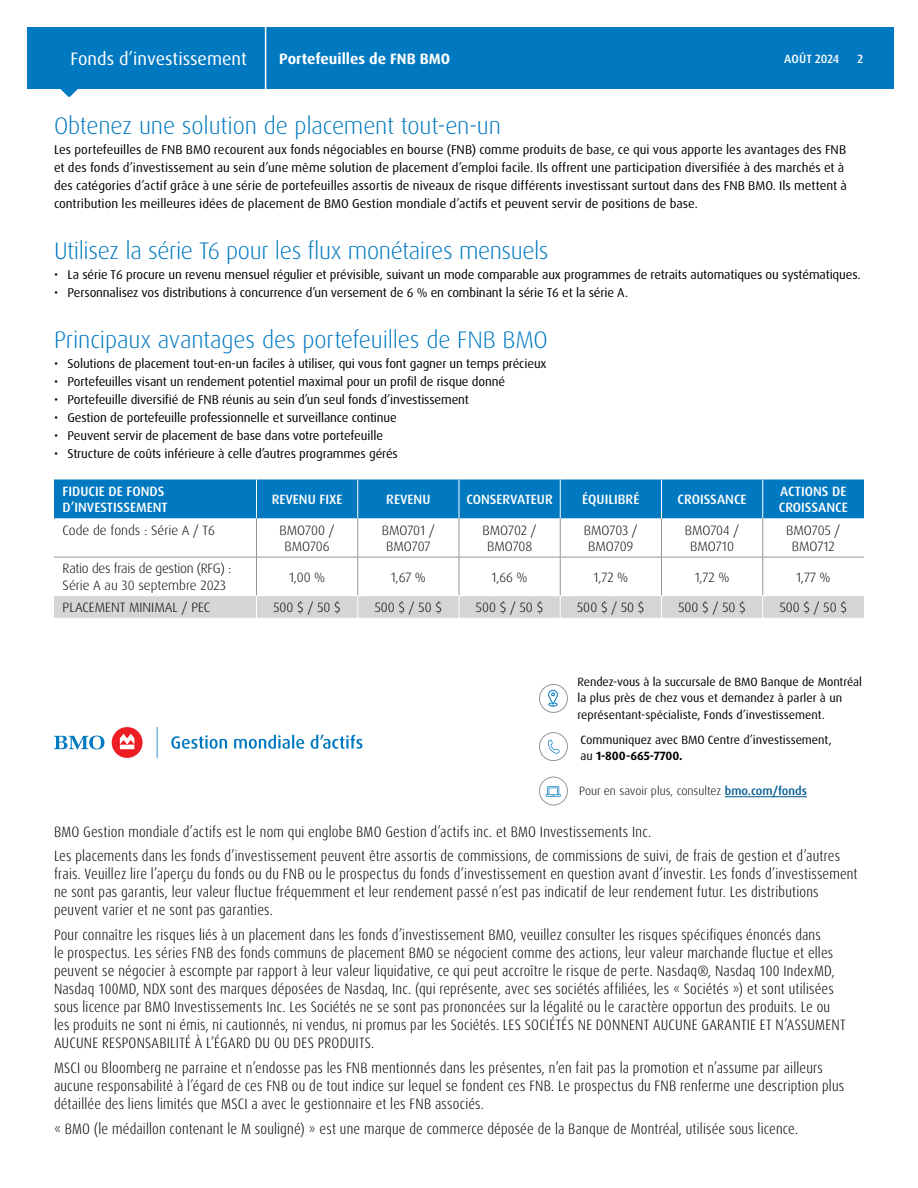
<style>
.page{position:relative;width:918px;height:1188px;background:#fff}
.page>*{position:absolute;margin:0;border:0;box-sizing:border-box;transform-origin:0 0}
.t1{font:300 24px "Dax Pro";letter-spacing:-.01em;color:#0079c1}
.t2{font:18px "Dax Pro";color:#fff}
.t3{font:300 condensed 15px/18px "Dax Pro";letter-spacing:.015em;color:#000}
.t4{font:700 15px "Dax Pro";color:#fff}
.t5{font:300 13.5px/16.2px "Dax Pro";color:#000;text-align:center}
.Table_Head{font:500 13.5px/16.2px "Dax Pro";color:#fff}
.t6{font:300 13.5px/16.2px "Dax Pro";letter-spacing:-.02em;color:#000}
.t7{font:12.75px/18px "Dax Pro";letter-spacing:-.01em;color:#000}
.t8{font:12px/16.5px "Dax Pro";color:#000}
.t9{font:300 12px "Dax Pro";color:#000}
.t10{font:500 12px "Dax Pro";letter-spacing:-.005em;color:#fff}
.s1{font-weight:700}
.s2{font-weight:500;color:#005a93}
</style>
<div class="page">
<div style="left:27px;top:27px;width:866px;height:62px;background:#0079c1"></div>
<svg style="left:60px;top:89px;width:18px;height:8px"></svg>
<hr style="left:265px;top:18px;width:1px;height:74px;background:#fff">
<div style="left:112px;top:727px;width:31px;height:31px;background:#ed1d24;border-radius:50%"></div>
<svg style="left:120px;top:734px;width:14px;height:15px"></svg>
<svg style="left:157px;top:727px;width:1px;height:31px"></svg>
<svg style="left:54px;top:736px;width:50px;height:13px"></svg>
<svg style="left:171px;top:735px;width:56px;height:14px"></svg>
<svg style="left:311px;top:735px;width:51px;height:14px"></svg>
<svg style="left:234px;top:735px;width:70px;height:14px"></svg>
<div style="left:54px;top:479px;width:810px;height:39px;background:#0079c1"></div>
<hr style="left:256px;top:479px;width:1px;height:39px;background:#fff">
<hr style="left:357px;top:479px;width:1px;height:39px;background:#fff">
<hr style="left:459px;top:479px;width:1px;height:39px;background:#fff">
<hr style="left:560px;top:479px;width:1px;height:39px;background:#fff">
<hr style="left:661px;top:479px;width:1px;height:39px;background:#fff">
<hr style="left:762px;top:479px;width:1px;height:39px;background:#fff">
<svg style="left:54px;top:595px;width:810px;height:23px"></svg>
<hr style="left:256px;top:557px;width:1px;height:38px;background:#939598">
<hr style="left:357px;top:557px;width:1px;height:38px;background:#939598">
<hr style="left:459px;top:557px;width:1px;height:38px;background:#939598">
<hr style="left:560px;top:557px;width:1px;height:38px;background:#939598">
<hr style="left:661px;top:557px;width:1px;height:38px;background:#939598">
<hr style="left:762px;top:557px;width:1px;height:38px;background:#939598">
<hr style="left:256px;top:518px;width:1px;height:39px;background:#939598">
<hr style="left:357px;top:518px;width:1px;height:39px;background:#939598">
<hr style="left:459px;top:518px;width:1px;height:39px;background:#939598">
<hr style="left:560px;top:518px;width:1px;height:39px;background:#939598">
<hr style="left:661px;top:518px;width:1px;height:39px;background:#939598">
<hr style="left:762px;top:518px;width:1px;height:39px;background:#939598">
<hr style="left:54px;top:557px;width:202px;height:1px;background:#939598">
<hr style="left:256px;top:557px;width:102px;height:1px;background:#939598">
<hr style="left:358px;top:557px;width:101px;height:1px;background:#939598">
<hr style="left:459px;top:557px;width:101px;height:1px;background:#939598">
<hr style="left:560px;top:557px;width:102px;height:1px;background:#939598">
<hr style="left:662px;top:557px;width:101px;height:1px;background:#939598">
<hr style="left:763px;top:557px;width:101px;height:1px;background:#939598">
<div style="left:539px;top:684px;width:29px;height:29px;border:1px solid #939598;border-radius:50%"></div>
<svg style="left:548px;top:690px;width:10px;height:17px"></svg>
<div style="left:539px;top:732px;width:29px;height:29px;border:1px solid #939598;border-radius:50%"></div>
<svg style="left:548px;top:740px;width:12px;height:14px"></svg>
<hr style="left:725px;top:796px;width:82px;height:1px;background:#005a93">
<div style="left:539px;top:777px;width:29px;height:28px;border:1px solid #939598;border-radius:50%"></div>
<svg style="left:546px;top:786px;width:15px;height:11px"></svg>
<p class="t2" style="left:70px;top:47px;width:178px">Fonds d’investissement</p>
<p class="t4" style="left:279px;top:49px;width:172px">Portefeuilles de FNB BMO</p>
<p class="t10" style="left:784px;top:51px;width:56px">AOÛT 2024</p>
<p class="t10" style="left:857px;top:51px;width:8px">2</p>
<h2 class="t1" style="left:54px;top:110px;width:449px">Obtenez une solution de placement tout-en-un</h2>
<p class="t7" style="left:54px;top:140px;width:794px">Les portefeuilles de FNB BMO recourent aux fonds négociables en bourse (FNB) comme produits de base, ce qui vous apporte les avantages des FNB et des fonds d’investissement au sein d’une même solution de placement d’emploi facile. Ils offrent une participation diversifiée à des marchés et à des catégories d’actif grâce à une série de portefeuilles assortis de niveaux de risque différents investissant surtout dans des FNB BMO. Ils mettent à contribution les meilleures idées de placement de BMO Gestion mondiale d’actifs et peuvent servir de positions de base.</p>
<h2 class="t1" style="left:54px;top:235px;width:496px">Utilisez la série T6 pour les flux monétaires mensuels</h2>
<p class="t7" style="left:54px;top:266px;width:808px">• La série T6 procure un revenu mensuel régulier et prévisible, suivant un mode comparable aux programmes de retraits automatiques ou systématiques.</p>
<p class="t7" style="left:54px;top:284px;width:576px">• Personnalisez vos distributions à concurrence d’un versement de 6 % en combinant la série T6 et la série A.</p>
<h2 class="t1" style="left:54px;top:324px;width:495px">Principaux avantages des portefeuilles de FNB BMO</h2>
<p class="t7" style="left:54px;top:355px;width:494px">• Solutions de placement tout-en-un faciles à utiliser, qui vous font gagner un temps précieux</p>
<p class="t7" style="left:54px;top:373px;width:453px">• Portefeuilles visant un rendement potentiel maximal pour un profil de risque donné</p>
<p class="t7" style="left:54px;top:391px;width:416px">• Portefeuille diversifié de FNB réunis au sein d’un seul fonds d’investissement</p>
<p class="t7" style="left:54px;top:409px;width:344px">• Gestion de portefeuille professionnelle et surveillance continue</p>
<p class="t7" style="left:54px;top:427px;width:331px">• Peuvent servir de placement de base dans votre portefeuille</p>
<p class="t7" style="left:54px;top:445px;width:345px">• Structure de coûts inférieure à celle d’autres programmes gérés</p>
<p class="Table_Head" style="left:63px;top:483px;width:107px">FIDUCIE DE FONDS<br>D’INVESTISSEMENT</p>
<p class="Table_Head" style="left:272px;top:491px;width:72px">REVENU FIXE</p>
<p class="Table_Head" style="left:386px;top:491px;width:46px">REVENU</p>
<p class="Table_Head" style="left:466px;top:491px;width:88px">CONSERVATEUR</p>
<p class="Table_Head" style="left:582px;top:491px;width:59px">ÉQUILIBRÉ</p>
<p class="Table_Head" style="left:678px;top:491px;width:71px">CROISSANCE</p>
<p class="Table_Head" style="left:779px;top:483px;width:71px">ACTIONS DE<br>CROISSANCE</p>
<p class="t5" style="left:63px;top:522px;width:154px">Code de fonds : Série A / T6</p>
<p class="t5" style="left:280px;top:522px;width:57px">BMO700 /<br>BMO706</p>
<p class="t5" style="left:382px;top:522px;width:55px">BMO701 /<br>BMO707</p>
<p class="t5" style="left:483px;top:522px;width:56px">BMO702 /<br>BMO708</p>
<p class="t5" style="left:584px;top:522px;width:55px">BMO703 /<br>BMO709</p>
<p class="t5" style="left:685px;top:522px;width:56px">BMO704 /<br>BMO710</p>
<p class="t5" style="left:786px;top:522px;width:56px">BMO705 /<br>BMO712</p>
<p class="t6" style="left:63px;top:561px;width:170px">Ratio des frais de gestion (RFG) :<br>Série A au 30 septembre 2023</p>
<p class="t5" style="left:289px;top:569px;width:38px">1,00 %</p>
<p class="t5" style="left:391px;top:569px;width:37px">1,67 %</p>
<p class="t5" style="left:492px;top:569px;width:37px">1,66 %</p>
<p class="t5" style="left:594px;top:569px;width:36px">1,72 %</p>
<p class="t5" style="left:695px;top:569px;width:36px">1,72 %</p>
<p class="t5" style="left:796px;top:569px;width:36px">1,77 %</p>
<p class="t5" style="left:63px;top:600px;width:149px">PLACEMENT MINIMAL / PEC</p>
<p class="t5" style="left:273px;top:600px;width:69px">500 $ / 50 $</p>
<p class="t5" style="left:375px;top:600px;width:69px">500 $ / 50 $</p>
<p class="t5" style="left:476px;top:600px;width:69px">500 $ / 50 $</p>
<p class="t5" style="left:577px;top:600px;width:69px">500 $ / 50 $</p>
<p class="t5" style="left:678px;top:600px;width:69px">500 $ / 50 $</p>
<p class="t5" style="left:780px;top:600px;width:69px">500 $ / 50 $</p>
<p class="t8" style="left:578px;top:673px;width:286px">Rendez-vous à la succursale de BMO Banque de Montréal la plus près de chez vous et demandez à parler à un représentant-spécialiste, Fonds d’investissement.</p>
<p class="t8" style="left:581px;top:731px;width:253px">Communiquez avec BMO Centre d’investissement, au <span class="s1">1-800-665-7700.</span></p>
<p class="t9" style="left:579px;top:784px;width:229px">Pour en savoir plus, consultez <span class="s2">bmo.com/fonds</span></p>
<p class="t3" style="left:54px;top:822px;width:599px">BMO Gestion mondiale d’actifs est le nom qui englobe BMO Gestion d’actifs inc. et BMO Investissements Inc.</p>
<p class="t3" style="left:54px;top:847px;width:805px">Les placements dans les fonds d’investissement peuvent être assortis de commissions, de commissions de suivi, de frais de gestion et d’autres frais. Veuillez lire l’aperçu du fonds ou du FNB ou le prospectus du fonds d’investissement en question avant d’investir. Les fonds d’investissement ne sont pas garantis, leur valeur fluctue fréquemment et leur rendement passé n’est pas indicatif de leur rendement futur. Les distributions peuvent varier et ne sont pas garanties.</p>
<p class="t3" style="left:54px;top:926px;width:793px">Pour connaître les risques liés à un placement dans les fonds d’investissement BMO, veuillez consulter les risques spécifiques énoncés dans<br>le prospectus. Les séries FNB des fonds communs de placement BMO se négocient comme des actions, leur valeur marchande fluctue et elles peuvent se négocier à escompte par rapport à leur valeur liquidative, ce qui peut accroître le risque de perte. Nasdaq®, Nasdaq 100 IndexMD, Nasdaq 100MD, NDX sont des marques déposées de Nasdaq, Inc. (qui représente, avec ses sociétés affiliées, les « Sociétés ») et sont utilisées sous licence par BMO Investissements Inc. Les Sociétés ne se sont pas prononcées sur la légalité ou le caractère opportun des produits. Le ou les produits ne sont ni émis, ni cautionnés, ni vendus, ni promus par les Sociétés. LES SOCIÉTÉS NE DONNENT AUCUNE GARANTIE ET N’ASSUMENT AUCUNE RESPONSABILITÉ À L’ÉGARD DU OU DES PRODUITS.</p>
<p class="t3" style="left:54px;top:1059px;width:792px">MSCI ou Bloomberg ne parraine et n’endosse pas les FNB mentionnés dans les présentes, n’en fait pas la promotion et n’assume par ailleurs aucune responsabilité à l’égard de ces FNB ou de tout indice sur lequel se fondent ces FNB. Le prospectus du FNB renferme une description plus détaillée des liens limités que MSCI a avec le gestionnaire et les FNB associés.</p>
<p class="t3" style="left:54px;top:1119px;width:746px">« BMO (le médaillon contenant le M souligné) » est une marque de commerce déposée de la Banque de Montréal, utilisée sous licence.</p>
</div>
